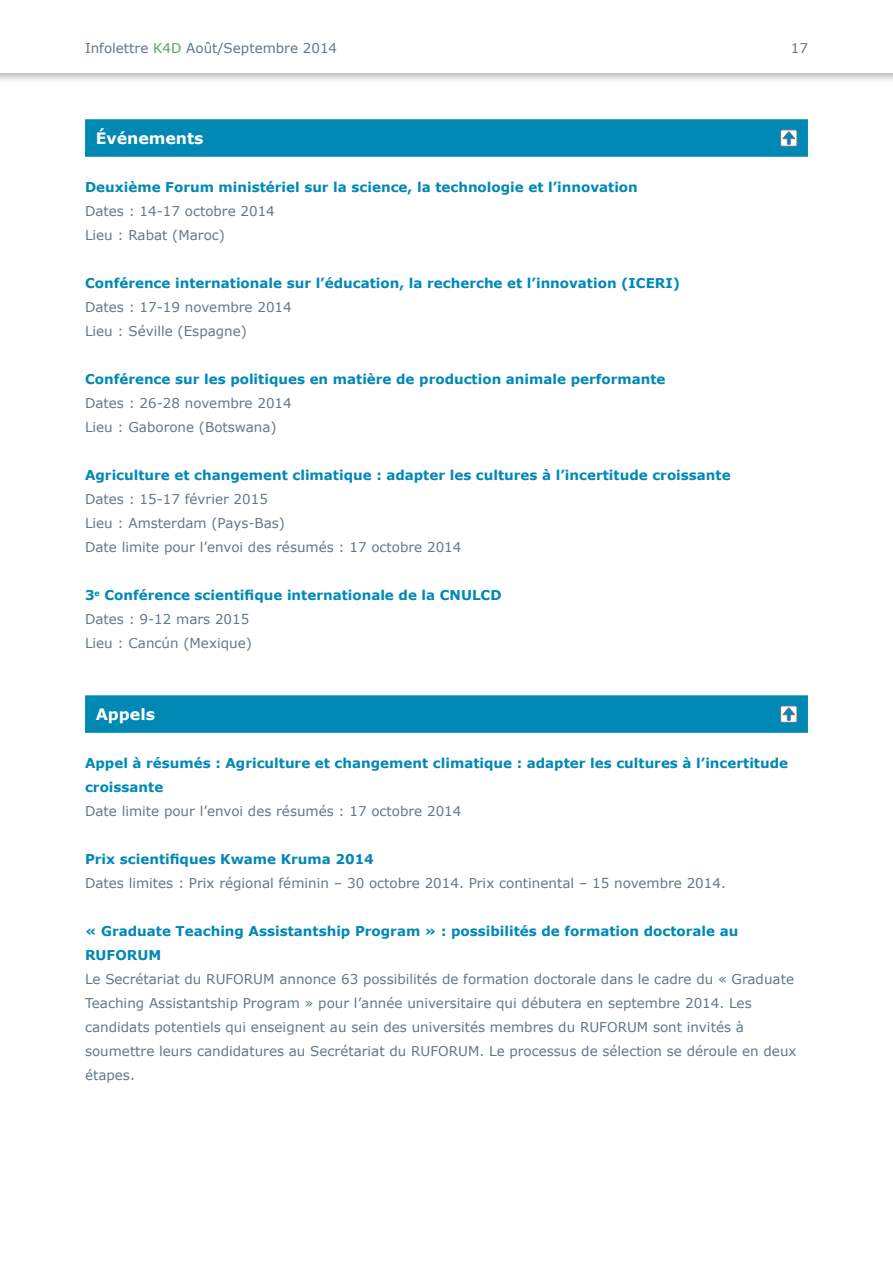
<style>
.page{position:relative;width:893px;height:1263px;background:#fff}
.page>*{position:absolute;margin:0;border:0;box-sizing:border-box;transform-origin:0 0}
.t1{font:700 15.75px "Verdana";color:#fff}
.t2{font:13.5px/24px "Verdana";color:#647883}
.t3{font:700 13.5px/24px "Verdana";color:#0088b5}
.s1{color:#57a464}
.s2{font-weight:400;color:#647883}
</style>
<div class="page">
<div style="left:0;top:0;width:893px;height:84px;background:#000;opacity:.3"></div>
<div style="left:0;top:0;width:893px;height:72px;background:#fff"></div>
<div style="left:85px;top:119px;width:723px;height:38px;background:#0088b5"></div>
<div style="left:85px;top:695px;width:723px;height:38px;background:#0088b5"></div>
<svg style="left:780px;top:129px;width:18px;height:18px"></svg>
<svg style="left:780px;top:705px;width:18px;height:18px"></svg>
<p class="t2" style="left:85px;top:36px;width:254px">Infolettre <span class="s1">K4D</span> Août/Septembre 2014</p>
<p class="t2" style="left:791px;top:36px;width:19px">17</p>
<p class="t1" style="left:96px;top:128px;width:109px">Événements</p>
<p class="t3" style="left:85px;top:175px;width:554px">Deuxième Forum ministériel sur la science, la technologie et l’innovation</p>
<p class="t2" style="left:85px;top:199px;width:191px">Dates : 14-17 octobre 2014<br>Lieu : Rabat (Maroc)</p>
<p class="t3" style="left:85px;top:271px;width:597px">Conférence internationale sur l’éducation, la recherche et l’innovation (ICERI)</p>
<p class="t2" style="left:85px;top:295px;width:208px">Dates : 17-19 novembre 2014<br>Lieu : Séville (Espagne)</p>
<p class="t3" style="left:85px;top:367px;width:582px">Conférence sur les politiques en matière de production animale performante</p>
<p class="t2" style="left:85px;top:391px;width:208px">Dates : 26-28 novembre 2014<br>Lieu : Gaborone (Botswana)</p>
<p class="t3" style="left:85px;top:463px;width:647px">Agriculture et changement climatique : adapter les cultures à l’incertitude croissante</p>
<p class="t2" style="left:85px;top:487px;width:378px">Dates : 15-17 février 2015<br>Lieu : Amsterdam (Pays-Bas)<br>Date limite pour l’envoi des résumés : 17 octobre 2014</p>
<p class="t3" style="left:85px;top:583px;width:418px">3<sup>e</sup> Conférence scientifique internationale de la CNULCD<br><span class="s2">Dates : 9-12 mars 2015<br>Lieu : Cancún (Mexique)</span></p>
<p class="t1" style="left:96px;top:704px;width:61px">Appels</p>
<p class="t3" style="left:85px;top:751px;width:705px">Appel à résumés : Agriculture et changement climatique : adapter les cultures à l’incertitude croissante</p>
<p class="t2" style="left:85px;top:799px;width:378px">Date limite pour l’envoi des résumés : 17 octobre 2014</p>
<p class="t3" style="left:85px;top:847px;width:290px">Prix scientifiques Kwame Kruma 2014</p>
<p class="t2" style="left:85px;top:871px;width:642px">Dates limites : Prix régional féminin – 30 octobre 2014. Prix continental – 15 novembre 2014.</p>
<p class="t3" style="left:85px;top:919px;width:655px">« Graduate Teaching Assistantship Program » : possibilités de formation doctorale au<br>RUFORUM</p>
<p class="t2" style="left:85px;top:967px;width:713px">Le Secrétariat du RUFORUM annonce 63 possibilités de formation doctorale dans le cadre du « Graduate Teaching Assistantship Program » pour l’année universitaire qui débutera en septembre 2014. Les candidats potentiels qui enseignent au sein des universités membres du RUFORUM sont invités à soumettre leurs candidatures au Secrétariat du RUFORUM. Le processus de sélection se déroule en deux étapes.</p>
</div>
